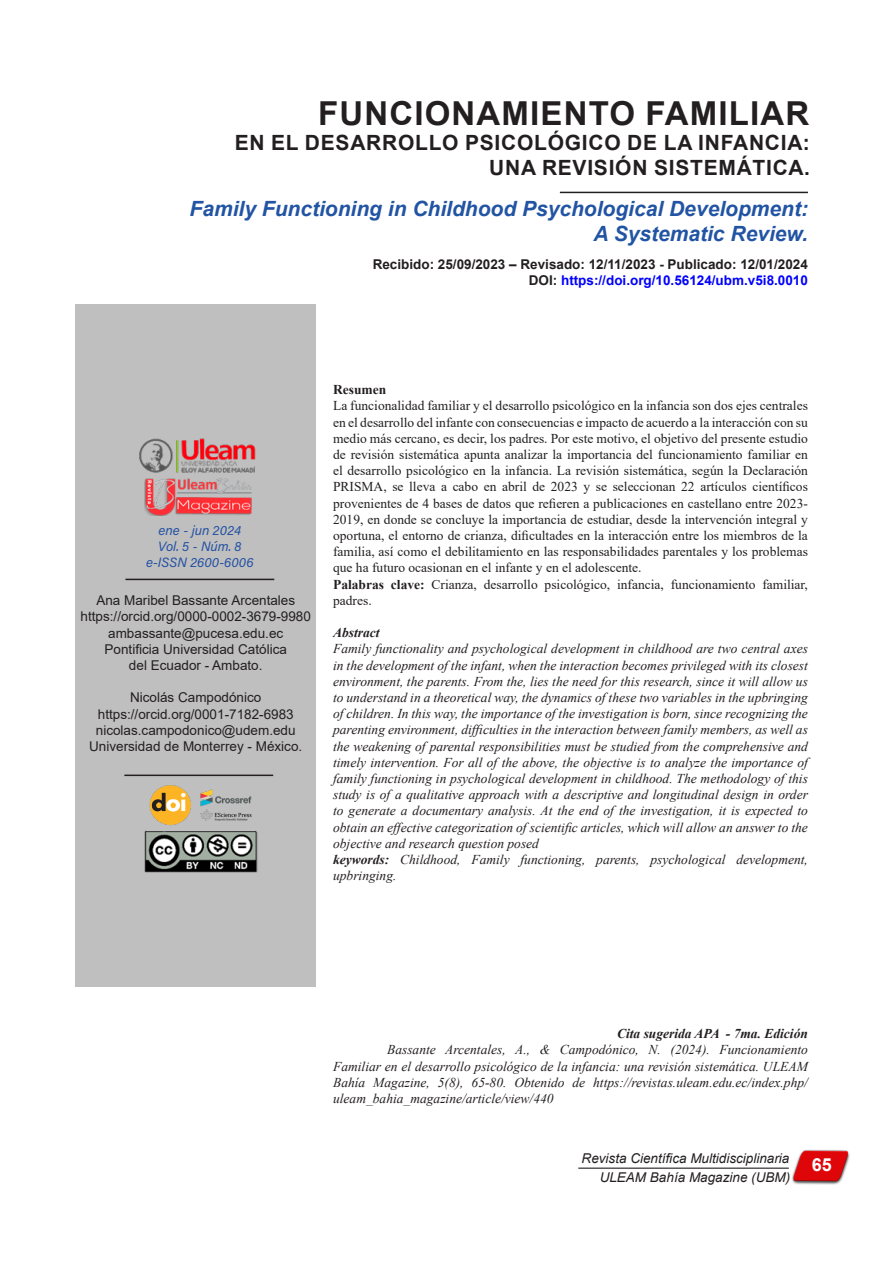
<style>
.page{position:relative;width:893px;height:1263px;background:#fff}
.page>*{position:absolute;margin:0;border:0;box-sizing:border-box;transform-origin:0 0}
.t1{font:700 33px "Arial";letter-spacing:.035em;color:#231f20}
.t2{font:italic 700 21px "Arial";color:#2254a4}
.t3{font:700 21px "Arial";letter-spacing:.035em;color:#231f20}
.t4{font:700 18px "Arial";color:#fff}
.t5{font:italic 13.5px/16.2px "Times New Roman";color:#231f20;text-align:justify}
.t6{font:13.5px/16.2px "Times New Roman";color:#231f20;text-align:justify}
.t7{font:13.5px "Arial";color:#231f20}
.t8{font:700 13.5px "Arial";color:#231f20}
.t9{font:italic 13.5px "Arial";color:#231f20}
.t10{font:700 13.5px "Arial";color:#00f}
.t11{font:13.5px "Acumin Variable Concept";color:#2351a3}
.t12{font:italic 700 13.5px "Times New Roman";color:#231f20}
.t13{font:700 13.5px "Times New Roman";color:#231f20}
.s1{color:#231f20}
.s2{font-weight:700}
</style>
<div class="page">
<img style="left:138px;top:437px;width:118px;height:36px">
<img style="left:145px;top:479px;width:107px;height:37px">
<img style="left:145px;top:831px;width:112px;height:41px">
<img style="left:149px;top:784px;width:103px;height:42px">
<hr style="left:125px;top:579px;width:149px;height:1px;background:#231f20">
<hr style="left:124px;top:774px;width:149px;height:2px;background:#231f20">
<hr style="left:578px;top:1167px;width:211px;height:2px;background:#231f20">
<img style="left:791px;top:1149px;width:59px;height:35px">
<hr style="left:560px;top:192px;width:248px;height:1px;background:#231f20">
<p class="t1" style="left:318px;top:90px;width:493px">FUNCIONAMIENTO FAMILIAR</p>
<p class="t3" style="left:235px;top:128px;width:577px">EN EL DESARROLLO PSICOLÓGICO DE LA INFANCIA:</p>
<p class="t3" style="left:489px;top:153px;width:322px">UNA REVISIÓN SISTEMÁTICA.</p>
<p class="t2" style="left:190px;top:195px;width:620px">Family Functioning in Childhood Psychological Development:</p>
<p class="t2" style="left:593px;top:220px;width:216px">A Systematic Review.</p>
<p class="t8" style="left:373px;top:255px;width:437px">Recibido: 25/09/2023 – Revisado: 12/11/2023 - Publicado: 12/01/2024</p>
<p class="t10" style="left:529px;top:271px;width:281px"><span class="s1">DOI:</span> https://doi.org/10.56124/ubm.v5i8.0010</p>
<p class="t11" style="left:159px;top:521px;width:84px">ene - jun 2024</p>
<p class="t11" style="left:158px;top:537px;width:85px">Vol. 5 - Núm. 8</p>
<p class="t11" style="left:146px;top:553px;width:109px">e-ISSN 2600-6006</p>
<p class="t7" style="left:96px;top:591px;width:200px">Ana Maribel Bassante Arcentales</p>
<p class="t7" style="left:81px;top:607px;width:232px">https://orcid.org/0000-0002-3679-9980</p>
<p class="t7" style="left:108px;top:623px;width:177px">ambassante@pucesa.edu.ec</p>
<p class="t7" style="left:105px;top:640px;width:184px">Pontificia Universidad Católica</p>
<p class="t7" style="left:129px;top:656px;width:135px">del Ecuador - Ambato.</p>
<p class="t7" style="left:130px;top:688px;width:133px">Nicolás Campodónico</p>
<p class="t7" style="left:98px;top:704px;width:197px">https://orcid.org/0001-7182-6983</p>
<p class="t7" style="left:96px;top:721px;width:201px">nicolas.campodonico@udem.edu</p>
<p class="t7" style="left:89px;top:737px;width:215px">Universidad de Monterrey - México.</p>
<p class="t13" style="left:333px;top:380px;width:55px">Resumen</p>
<p class="t6" style="left:333px;top:397px;width:476px">La funcionalidad familiar y el desarrollo psicológico en la infancia son dos ejes centrales en el desarrollo del infante con consecuencias e impacto de acuerdo a la interacción con su medio más cercano, es decir, los padres. Por este motivo, el objetivo del presente estudio de revisión sistemática apunta analizar la importancia del funcionamiento familiar en el desarrollo psicológico en la infancia. La revisión sistemática, según la Declaración PRISMA, se lleva a cabo en abril de 2023 y se seleccionan 22 artículos científicos provenientes de 4 bases de datos que refieren a publicaciones en castellano entre 2023- 2019, en donde se concluye la importancia de estudiar, desde la intervención integral y oportuna, el entorno de crianza, dificultades en la interacción entre los miembros de la familia, así como el debilitamiento en las responsabilidades parentales y los problemas que ha futuro ocasionan en el infante y en el adolescente.</p>
<p class="t6" style="left:333px;top:576px;width:476px"><span class="s2">Palabras clave:</span> Crianza, desarrollo psicológico, infancia, funcionamiento familiar, padres.</p>
<p class="t12" style="left:333px;top:623px;width:48px">Abstract</p>
<p class="t5" style="left:333px;top:640px;width:476px">Family functionality and psychological development in childhood are two central axes in the development of the infant, when the interaction becomes privileged with its closest environment, the parents. From the, lies the need for this research, since it will allow us to understand in a theoretical way, the dynamics of these two variables in the upbringing of children. In this way, the importance of the investigation is born, since recognizing the parenting environment, difficulties in the interaction between family members, as well as the weakening of parental responsibilities must be studied from the comprehensive and timely intervention. For all of the above, the objective is to analyze the importance of family functioning in psychological development in childhood. The methodology of this study is of a qualitative approach with a descriptive and longitudinal design in order to generate a documentary analysis. At the end of the investigation, it is expected to obtain an effective categorization of scientific articles, which will allow an answer to the objective and research question posed</p>
<p class="t5" style="left:333px;top:851px;width:476px"><span class="s2">keywords:</span> Childhood, Family functioning, parents, psychological development, upbringing.</p>
<p class="t12" style="left:617px;top:1024px;width:192px">Cita sugerida APA - 7ma. Edición</p>
<p class="t5" style="left:333px;top:1041px;width:476px;text-indent:54px">Bassante Arcentales, A., &amp; Campodónico, N. (2024). Funcionamiento Familiar en el desarrollo psicológico de la infancia: una revisión sistemática. ULEAM Bahía Magazine, 5(8), 65-80. Obtenido de https://revistas.uleam.edu.ec/index.php/ uleam_bahia_magazine/article/view/440</p>
<p class="t9" style="left:582px;top:1149px;width:209px">Revista Científica Multidisciplinaria</p>
<p class="t9" style="left:600px;top:1168px;width:192px">ULEAM Bahía Magazine (UBM)</p>
<p class="t4" style="left:812px;top:1152px;width:22px">65</p>
</div>
